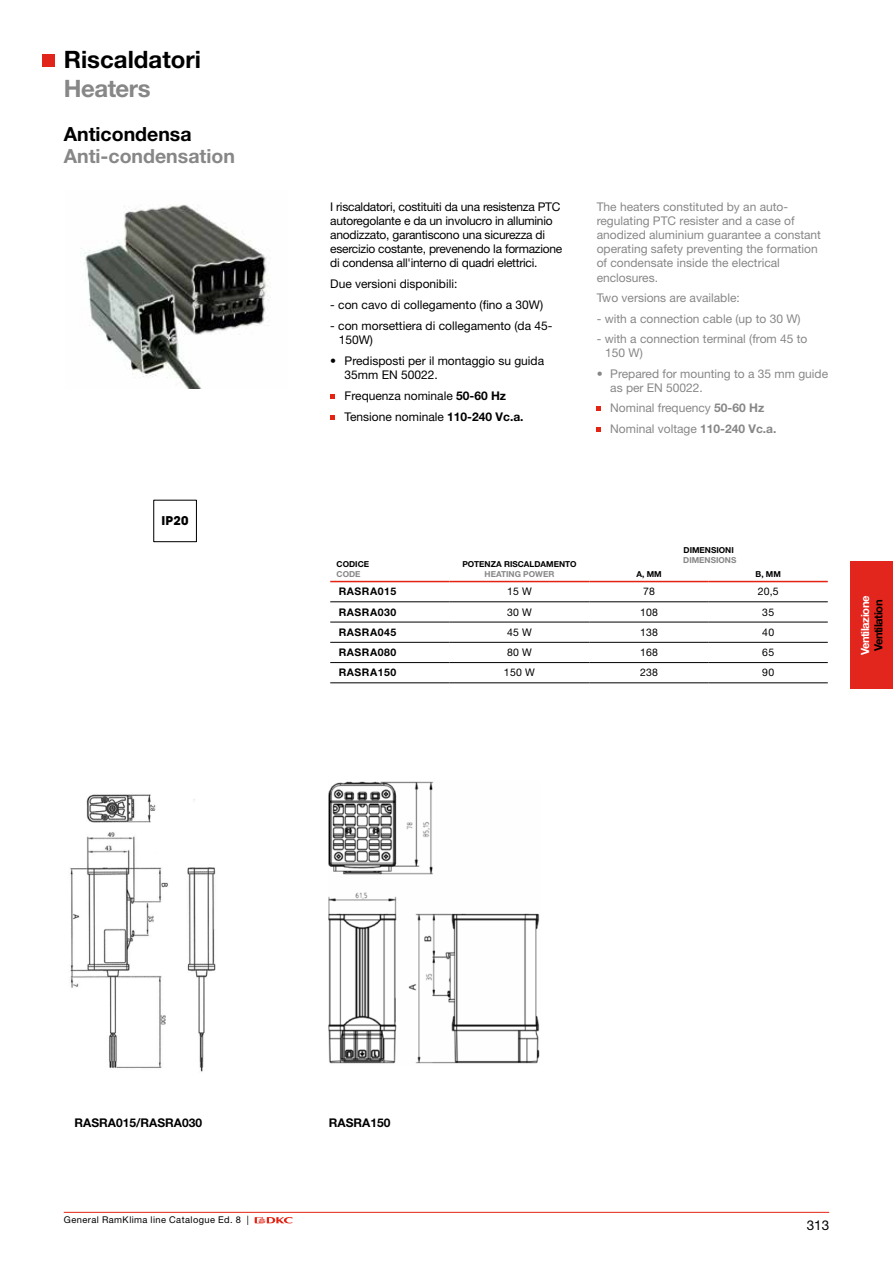
<style>
.page{position:relative;width:893px;height:1263px;background:#fff}
.page>*{position:absolute;margin:0;border:0;box-sizing:border-box;transform-origin:0 0}
.t1{font:700 24px "Helvetica Neue LT Std";color:#000}
.t2{font:700 24px "Helvetica Neue LT Std";letter-spacing:-.02em;color:#878787}
.t3{font:700 19.5px "Helvetica Neue LT Std";color:#878787}
.t4{font:700 19.5px "Helvetica Neue LT Std";color:#000}
.t5{font:13.5px "Helvetica Neue LT Std";color:#000}
.t6{font:12px/14.1px "Helvetica Neue LT Std";color:#878787}
.t7{font:12px/14.1px "Helvetica Neue LT Std";letter-spacing:-.02em;color:#000}
.t8{font:12px/14.1px "Helvetica Neue LT Std";color:#000}
.t9{font:700 12px "Helvetica Neue LT Std";color:#000}
.t10{font:700 12px "ITC Avant Garde Std";color:#000}
.t11{font:700 11.25px "Helvetica Neue LT Std";letter-spacing:-.04em;color:#fff}
.t12{font:700 11.25px "Helvetica Neue LT Std";letter-spacing:-.04em;color:#000}
.t13{font:10.5px "Helvetica Neue LT Std";letter-spacing:.02em;color:#000}
.t14{font:700 10.5px "Helvetica Neue LT Std";letter-spacing:.05em;color:#000}
.t15{font:9.3px "Helvetica Neue LT Std";letter-spacing:.045em;color:#000}
.t16{font:700 8.25px "Helvetica Neue LT Std";color:#000}
.t17{font:700 8.25px "Helvetica Neue LT Std";color:#878787}
.s1{font-weight:700}
</style>
<div class="page">
<hr style="left:64px;top:1212px;width:765px;height:1px;background:#e42313">
<svg style="left:255px;top:1217px;width:38px;height:6px"></svg>
<div style="left:850px;top:561px;width:43px;height:128px;background:#e2251d"></div>
<div style="left:43px;top:54px;width:12px;height:13px;background:#e1251b"></div>
<svg style="left:330px;top:395px;width:4px;height:4px"></svg>
<svg style="left:330px;top:415px;width:4px;height:5px"></svg>
<svg style="left:597px;top:407px;width:4px;height:4px"></svg>
<svg style="left:597px;top:427px;width:4px;height:4px"></svg>
<img style="left:84px;top:204px;width:187px;height:184px">
<img style="left:329px;top:781px;width:211px;height:283px">
<img style="left:70px;top:794px;width:146px;height:278px">
<hr style="left:330px;top:581px;width:119px;height:1px;background:#e42313">
<hr style="left:449px;top:581px;width:141px;height:1px;background:#e42313">
<hr style="left:330px;top:601px;width:119px;height:1px;background:#000">
<hr style="left:449px;top:601px;width:141px;height:1px;background:#000">
<hr style="left:590px;top:601px;width:119px;height:1px;background:#000">
<hr style="left:709px;top:601px;width:119px;height:1px;background:#000">
<hr style="left:330px;top:622px;width:119px;height:1px;background:#000">
<hr style="left:449px;top:622px;width:141px;height:1px;background:#000">
<hr style="left:590px;top:622px;width:119px;height:1px;background:#000">
<hr style="left:709px;top:622px;width:119px;height:1px;background:#000">
<hr style="left:330px;top:642px;width:119px;height:1px;background:#000">
<hr style="left:449px;top:642px;width:141px;height:1px;background:#000">
<hr style="left:590px;top:642px;width:119px;height:1px;background:#000">
<hr style="left:709px;top:642px;width:119px;height:1px;background:#000">
<hr style="left:330px;top:662px;width:119px;height:1px;background:#000">
<hr style="left:449px;top:662px;width:141px;height:1px;background:#000">
<hr style="left:590px;top:662px;width:119px;height:1px;background:#000">
<hr style="left:709px;top:662px;width:119px;height:1px;background:#000">
<hr style="left:330px;top:682px;width:119px;height:1px;background:#000">
<hr style="left:449px;top:682px;width:141px;height:1px;background:#000">
<hr style="left:590px;top:682px;width:119px;height:1px;background:#000">
<hr style="left:709px;top:682px;width:119px;height:1px;background:#000">
<hr style="left:590px;top:581px;width:119px;height:1px;background:#e42313">
<hr style="left:709px;top:581px;width:119px;height:1px;background:#e42313">
<div style="left:153px;top:500px;width:44px;height:42px;border:1px solid #000"></div>
<h1 class="t1" style="left:64px;top:45px;width:139px">Riscaldatori</h1>
<h1 class="t2" style="left:64px;top:74px;width:88px">Heaters</h1>
<h2 class="t4" style="left:64px;top:122px;width:129px">Anticondensa</h2>
<h2 class="t3" style="left:64px;top:144px;width:173px">Anti-condensation</h2>
<p class="t10" style="left:161px;top:513px;width:29px">IP20</p>
<p class="t7" style="left:330px;top:200px;width:234px">I riscaldatori, costituiti da una resistenza PTC autoregolante e da un involucro in alluminio anodizzato, garantiscono una sicurezza di esercizio costante, prevenendo la formazione di condensa all'interno di quadri elettrici.</p>
<p class="t8" style="left:330px;top:277px;width:129px">Due versioni disponibili:</p>
<p class="t8" style="left:330px;top:298px;width:214px">- con cavo di collegamento (fino a 30W)</p>
<p class="t8" style="left:339px;top:319px;width:215px;text-indent:-9px">- con morsettiera di collegamento (da 45-<br>150W)</p>
<p class="t8" style="left:345px;top:354px;width:201px;text-indent:-14px">• Predisposti per il montaggio su guida<br>35mm EN 50022.</p>
<p class="t8" style="left:345px;top:385px;width:180px;line-height:20.9px">Frequenza nominale <span class="s1">50-60 Hz<br></span>Tensione nominale <span class="s1">110-240 Vc.a.</span></p>
<p class="t6" style="left:597px;top:200px;width:226px">The heaters constituted by an auto&shy;regulating PTC resister and a case of anodized aluminium guarantee a constant operating safety preventing the formation of condensate inside the electrical enclosures.</p>
<p class="t6" style="left:597px;top:291px;width:145px">Two versions are available:</p>
<p class="t6" style="left:597px;top:311px;width:205px">- with a connection cable (up to 30 W)</p>
<p class="t6" style="left:605px;top:331px;width:204px;text-indent:-9px">- with a connection terminal (from 45 to<br>150 W)</p>
<p class="t6" style="left:610px;top:366px;width:219px;text-indent:-14px">• Prepared for mounting to a 35 mm guide as per EN 50022.</p>
<p class="t6" style="left:610px;top:397px;width:168px;line-height:20.5px">Nominal frequency <span class="s1">50-60 Hz<br></span>Nominal voltage <span class="s1">110-240 Vc.a.</span></p>
<p class="t16" style="left:337px;top:559px;width:34px">CODICE</p>
<p class="t17" style="left:337px;top:569px;width:25px">CODE</p>
<p class="t16" style="left:462px;top:559px;width:116px">POTENZA RISCALDAMENTO</p>
<p class="t17" style="left:485px;top:569px;width:71px">HEATING POWER</p>
<p class="t16" style="left:684px;top:545px;width:52px">DIMENSIONI</p>
<p class="t17" style="left:683px;top:555px;width:55px">DIMENSIONS</p>
<p class="t16" style="left:637px;top:569px;width:27px">A, MM</p>
<p class="t16" style="left:755px;top:569px;width:27px">B, MM</p>
<p class="t14" style="left:339px;top:585px;width:59px">RASRA015</p>
<p class="t13" style="left:507px;top:585px;width:26px">15 W</p>
<p class="t13" style="left:643px;top:585px;width:13px">78</p>
<p class="t13" style="left:758px;top:585px;width:23px">20,5</p>
<p class="t14" style="left:339px;top:605px;width:59px">RASRA030</p>
<p class="t13" style="left:507px;top:606px;width:26px">30 W</p>
<p class="t13" style="left:640px;top:606px;width:19px">108</p>
<p class="t13" style="left:762px;top:606px;width:13px">35</p>
<p class="t14" style="left:339px;top:626px;width:59px">RASRA045</p>
<p class="t13" style="left:507px;top:626px;width:26px">45 W</p>
<p class="t13" style="left:640px;top:626px;width:19px">138</p>
<p class="t13" style="left:762px;top:626px;width:13px">40</p>
<p class="t14" style="left:339px;top:646px;width:59px">RASRA080</p>
<p class="t13" style="left:507px;top:646px;width:26px">80 W</p>
<p class="t13" style="left:640px;top:646px;width:19px">168</p>
<p class="t13" style="left:762px;top:646px;width:13px">65</p>
<p class="t14" style="left:339px;top:666px;width:59px">RASRA150</p>
<p class="t13" style="left:504px;top:666px;width:32px">150 W</p>
<p class="t13" style="left:640px;top:666px;width:19px">238</p>
<p class="t13" style="left:762px;top:666px;width:13px">90</p>
<p class="t11" style="left:858px;top:655px;width:61px;rotate:-90deg">Ventilazione</p>
<p class="t12" style="left:871px;top:651px;width:53px;rotate:-90deg">Ventilation</p>
<p class="t9" style="left:75px;top:1115px;width:129px">RASRA015/RASRA030</p>
<p class="t9" style="left:329px;top:1115px;width:63px">RASRA150</p>
<p class="t15" style="left:64px;top:1214px;width:187px">General RamKlima line Catalogue Ed. 8 |</p>
<p class="t5" style="left:807px;top:1217px;width:24px">313</p>
</div>
